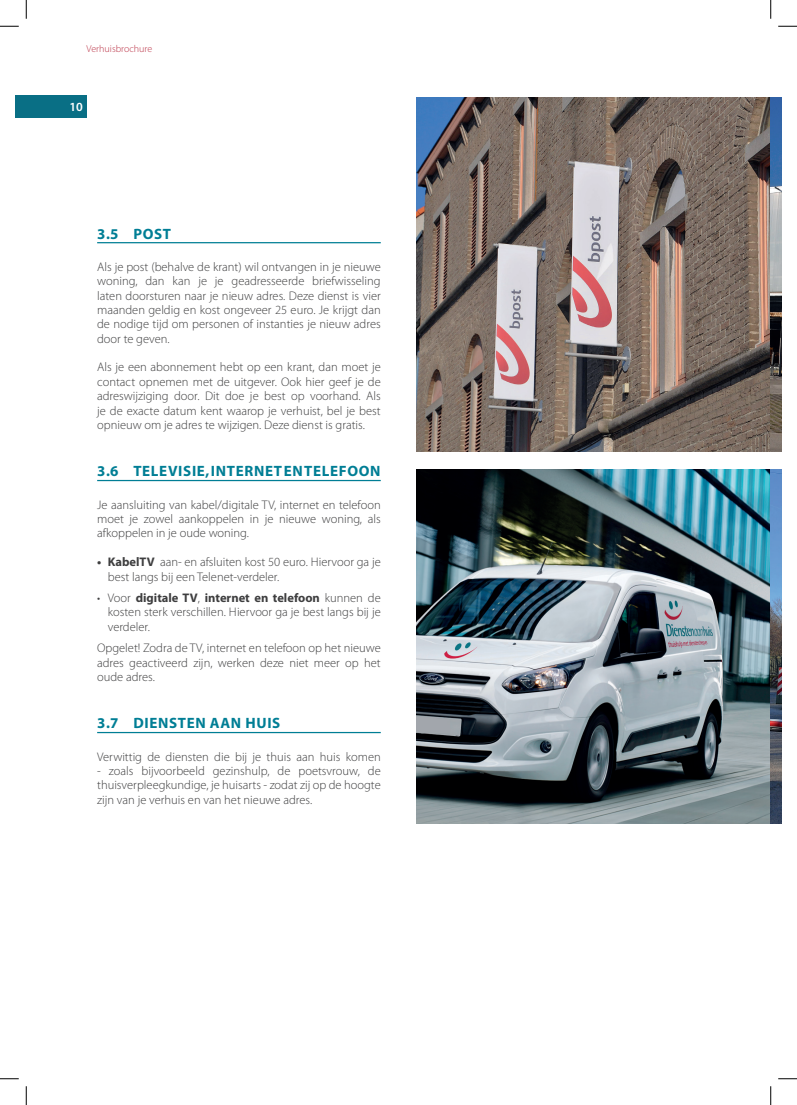
<style>
.page{position:relative;width:797px;height:1105px;background:#fff}
.page>*{position:absolute;margin:0;border:0;box-sizing:border-box;transform-origin:0 0}
.t1{font:700 15px "Myriad Pro";letter-spacing:.045em;color:#007e95}
.t2{font:300 12.5px/14.4px "Myriad Pro";color:#3e3e3f;text-align:justify}
.t3{font:600 12.5px "Myriad Pro";color:#fff}
.t4{font:300 10px "Myriad Pro";color:#bb3548}
.s1{font-weight:700}
</style>
<div class="page">
<div style="left:16px;top:95px;width:70px;height:22px;background:#096f85"></div>
<hr style="left:97px;top:242px;width:284px;height:1px;background:#007e95">
<hr style="left:97px;top:480px;width:284px;height:1px;background:#007e95">
<hr style="left:97px;top:732px;width:284px;height:1px;background:#007e95">
<img style="left:416px;top:469px;width:365px;height:354px">
<img style="left:416px;top:97px;width:365px;height:354px">
<svg style="left:0;top:25px;width:19px;height:2px"></svg>
<svg style="left:778px;top:25px;width:19px;height:2px"></svg>
<svg style="left:0;top:1078px;width:19px;height:1px"></svg>
<svg style="left:778px;top:1078px;width:19px;height:1px"></svg>
<svg style="left:25px;top:0;width:2px;height:19px"></svg>
<svg style="left:25px;top:1086px;width:2px;height:19px"></svg>
<svg style="left:770px;top:0;width:1px;height:19px"></svg>
<svg style="left:770px;top:1086px;width:1px;height:19px"></svg>
<p class="t4" style="left:86px;top:43px;width:67px">Verhuisbrochure</p>
<p class="t3" style="left:70px;top:100px;width:15px">10</p>
<p class="t1" style="left:97px;top:225px;width:75px">3.5 POST</p>
<p class="t2" style="left:97px;top:260px;width:285px">Als je post (behalve de krant) wil ontvangen in je nieuwe woning, dan kan je je geadresseerde briefwisseling laten doorsturen naar je nieuw adres. Deze dienst is vier maanden geldig en kost ongeveer 25 euro. Je krijgt dan de nodige tijd om personen of instanties je nieuw adres door te geven.</p>
<p class="t2" style="left:97px;top:360px;width:285px">Als je een abonnement hebt op een krant, dan moet je contact opnemen met de uitgever. Ook hier geef je de adreswijziging door. Dit doe je best op voorhand. Als je de exacte datum kent waarop je verhuist, bel je best opnieuw om je adres te wijzigen. Deze dienst is gratis.</p>
<p class="t1" style="left:97px;top:463px;width:285px">3.6 TELEVISIE, INTERNET EN TELEFOON</p>
<p class="t2" style="left:97px;top:497px;width:285px">Je aansluiting van kabel/digitale TV, internet en telefoon moet je zowel aankoppelen in je nieuwe woning, als afkoppelen in je oude woning.</p>
<p class="t2" style="left:108px;top:555px;width:274px;text-indent:-11px"><span class="s1">• KabelTV</span> aan- en afsluiten kost 50 euro. Hiervoor ga je best langs bij een Telenet-verdeler.</p>
<p class="t2" style="left:108px;top:591px;width:274px;text-indent:-11px">• Voor <span class="s1">digitale TV</span>, <span class="s1">internet en telefoon</span> kunnen de kosten sterk verschillen. Hiervoor ga je best langs bij je verdeler.</p>
<p class="t2" style="left:97px;top:641px;width:285px">Opgelet! Zodra de TV, internet en telefoon op het nieuwe adres geactiveerd zijn, werken deze niet meer op het oude adres.</p>
<p class="t1" style="left:97px;top:715px;width:184px">3.7 DIENSTEN AAN HUIS</p>
<p class="t2" style="left:97px;top:749px;width:285px">Verwittig de diensten die bij je thuis aan huis komen</p>
<p class="t2" style="left:97px;top:764px;width:285px">- zoals bijvoorbeeld gezinshulp, de poetsvrouw, de thuisverpleegkundige, je huisarts - zodat zij op de hoogte zijn van je verhuis en van het nieuwe adres.</p>
</div>
